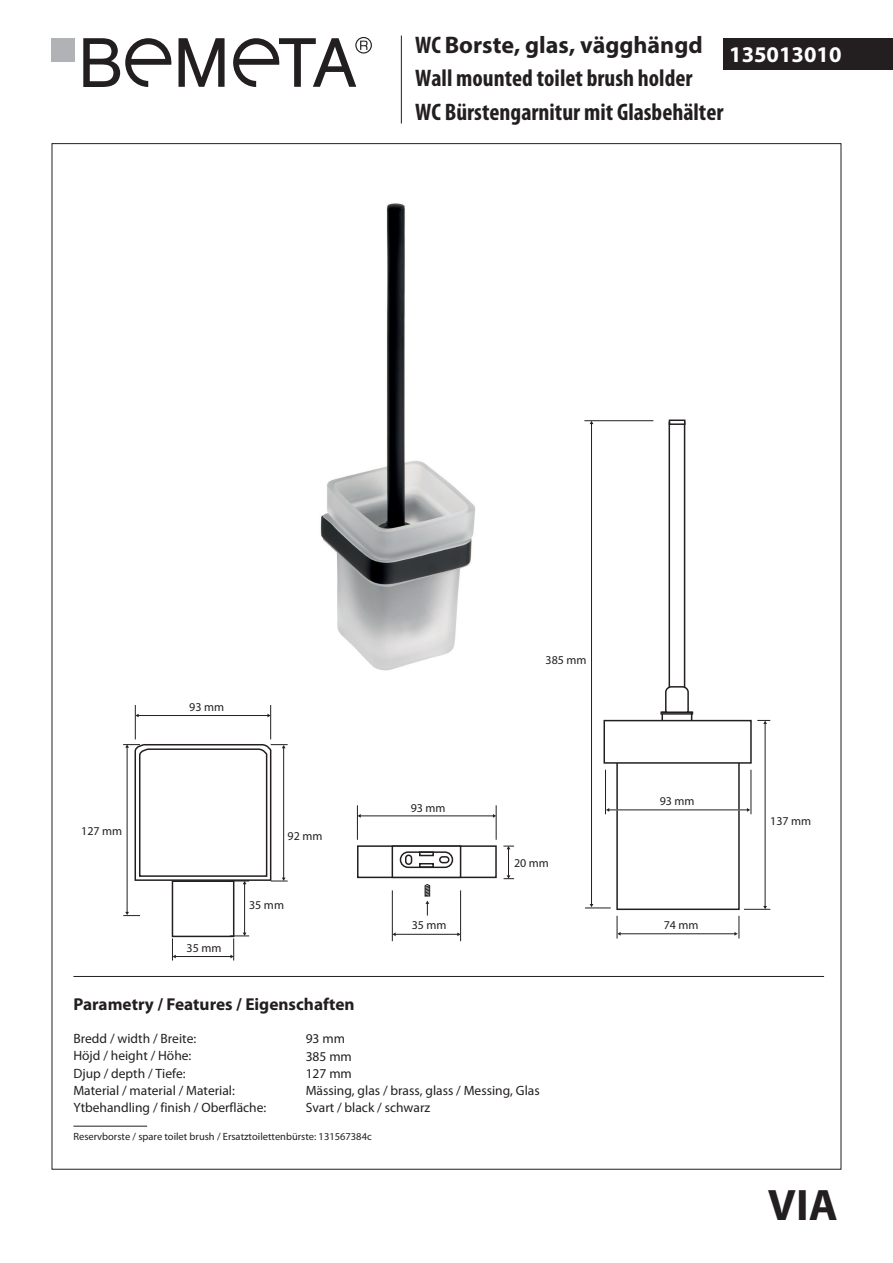
<style>
.page{position:relative;width:893px;height:1263px;background:#fff}
.page>*{position:absolute;margin:0;border:0;box-sizing:border-box;transform-origin:0 0}
.t1{font:700 44.25px "Myriad Pro";color:#231f20}
.t2{font:700 condensed 24px/32.4px "Myriad Pro";color:#231f20}
.t3{font:700 22.5px "Myriad Pro";color:#fff}
.t4{font:700 17.25px "Myriad Pro";color:#231f20}
.t5{font:13.5px/17.2px "Myriad Pro";color:#231f20}
.t6{font:12px "Myriad Pro";color:#231f20}
.t7{font:10.5px "Myriad Pro";color:#231f20}
.s1{font-stretch:normal}
</style>
<div class="page">
<img style="left:320px;top:203px;width:156px;height:468px">
<div style="left:669px;top:422px;width:16px;height:291px;background:#fff;border:2px solid #231f20"></div>
<svg style="left:661px;top:715px;width:31px;height:5px"></svg>
<svg style="left:660px;top:711px;width:33px;height:4px"></svg>
<svg style="left:664px;top:685px;width:26px;height:29px"></svg>
<svg style="left:669px;top:419px;width:16px;height:6px"></svg>
<div style="left:724px;top:38px;width:169px;height:32px;background:#231f20"></div>
<svg style="left:179px;top:38px;width:46px;height:49px"></svg>
<svg style="left:83px;top:38px;width:89px;height:49px"></svg>
<div style="left:51px;top:38px;width:24px;height:24px;background:#b1b2b6"></div>
<svg style="left:233px;top:37px;width:139px;height:50px"></svg>
<hr style="left:401px;top:36px;width:1px;height:88px;background:#231f20">
<hr style="left:73px;top:976px;width:751px;height:1px;background:#231f20">
<svg style="left:425px;top:884px;width:5px;height:31px"></svg>
<hr style="left:175px;top:956px;width:56px;height:1px;background:#231f20">
<svg style="left:172px;top:938px;width:4px;height:22px"></svg>
<hr style="left:591px;top:423px;width:1px;height:481px;background:#231f20">
<svg style="left:585px;top:904px;width:26px;height:5px"></svg>
<hr style="left:584px;top:420px;width:69px;height:1px;background:#231f20">
<div style="left:357px;top:845px;width:140px;height:33px;background:#fff;border:2px solid #231f20"></div>
<div style="left:392px;top:845px;width:69px;height:33px;background:#fff;border:2px solid #231f20"></div>
<div style="left:400px;top:851px;width:53px;height:17px;border:2px solid #231f20;border-radius:8px"></div>
<div style="left:439px;top:856px;width:10px;height:7px;border:2px solid #231f20;border-radius:3px"></div>
<div style="left:405px;top:854px;width:7px;height:11px;border:2px solid #231f20;border-radius:3px"></div>
<div style="left:419px;top:851px;width:15px;height:5px;border:2px solid #231f20"></div>
<div style="left:419px;top:863px;width:15px;height:5px;border:2px solid #231f20"></div>
<svg style="left:503px;top:846px;width:11px;height:33px"></svg>
<hr style="left:395px;top:934px;width:63px;height:1px;background:#231f20">
<hr style="left:460px;top:890px;width:1px;height:51px;background:#231f20">
<hr style="left:392px;top:890px;width:1px;height:51px;background:#231f20">
<hr style="left:765px;top:723px;width:1px;height:183px;background:#231f20">
<svg style="left:744px;top:906px;width:26px;height:4px"></svg>
<svg style="left:757px;top:720px;width:13px;height:4px"></svg>
<hr style="left:620px;top:933px;width:115px;height:1px;background:#231f20">
<svg style="left:734px;top:916px;width:6px;height:22px"></svg>
<svg style="left:617px;top:916px;width:4px;height:22px"></svg>
<div style="left:172px;top:880px;width:62px;height:57px;background:#fff;border:2px solid #231f20"></div>
<hr style="left:244px;top:884px;width:1px;height:49px;background:#231f20">
<svg style="left:230px;top:933px;width:19px;height:27px"></svg>
<hr style="left:138px;top:715px;width:130px;height:1px;background:#231f20">
<hr style="left:270px;top:705px;width:1px;height:34px;background:#231f20">
<hr style="left:135px;top:705px;width:1px;height:34px;background:#231f20">
<hr style="left:127px;top:747px;width:1px;height:165px;background:#231f20">
<svg style="left:123px;top:912px;width:17px;height:4px"></svg>
<svg style="left:123px;top:744px;width:165px;height:140px"></svg>
<div style="left:616px;top:754px;width:124px;height:156px;background:#fff;border:2px solid #231f20"></div>
<div style="left:603px;top:720px;width:149px;height:44px;background:#fff;border:2px solid #231f20"></div>
<hr style="left:360px;top:816px;width:133px;height:1px;background:#231f20">
<hr style="left:496px;top:805px;width:1px;height:35px;background:#231f20">
<hr style="left:357px;top:805px;width:1px;height:35px;background:#231f20">
<hr style="left:609px;top:810px;width:138px;height:1px;background:#231f20">
<hr style="left:751px;top:770px;width:1px;height:44px;background:#231f20">
<hr style="left:605px;top:770px;width:1px;height:44px;background:#231f20">
<hr style="left:73px;top:1126px;width:74px;height:1px;background:#231f20">
<h2 class="t2" style="left:415px;top:29px;width:289px">WC <span class="s1">Borste, glas, vägghängd<br></span>Wall mounted toilet brush holder</h2>
<h2 class="t2" style="left:415px;top:96px;width:310px">WC Bürstengarnitur mit Glasbehälter</h2>
<h3 class="t3" style="left:729px;top:40px;width:114px">135013010</h3>
<p class="t6" style="left:81px;top:824px;width:43px">127 mm</p>
<p class="t6" style="left:189px;top:699px;width:36px">93 mm</p>
<p class="t6" style="left:187px;top:941px;width:36px">35 mm</p>
<p class="t6" style="left:288px;top:828px;width:36px">92 mm</p>
<p class="t6" style="left:249px;top:898px;width:36px">35 mm</p>
<p class="t6" style="left:411px;top:800px;width:36px">93 mm</p>
<p class="t6" style="left:412px;top:918px;width:36px">35 mm</p>
<p class="t6" style="left:545px;top:652px;width:43px">385 mm</p>
<p class="t6" style="left:514px;top:856px;width:36px">20 mm</p>
<p class="t4" style="left:73px;top:993px;width:283px">Parametry / Features / Eigenschaften</p>
<p class="t5" style="left:73px;top:1030px;width:194px">Bredd / width / Breite:<br>Höjd / height / Höhe:<br>Djup / depth / Tiefe:<br>Material / material / Material:<br>Ytbehandling / finish / Oberfläche:</p>
<p class="t5" style="left:306px;top:1030px;width:236px">93 mm<br>385 mm<br>127 mm<br>Mässing, glas / brass, glass / Messing, Glas<br>Svart / black / schwarz</p>
<p class="t7" style="left:73px;top:1130px;width:300px">Reservborste / spare toilet brush / Ersatztoilettenbürste: 131567384c</p>
<p class="t6" style="left:660px;top:793px;width:36px">93 mm</p>
<p class="t6" style="left:664px;top:917px;width:36px">74 mm</p>
<p class="t6" style="left:770px;top:813px;width:43px">137 mm</p>
<h1 class="t1" style="left:768px;top:1176px;width:72px">VIA</h1>
</div>
